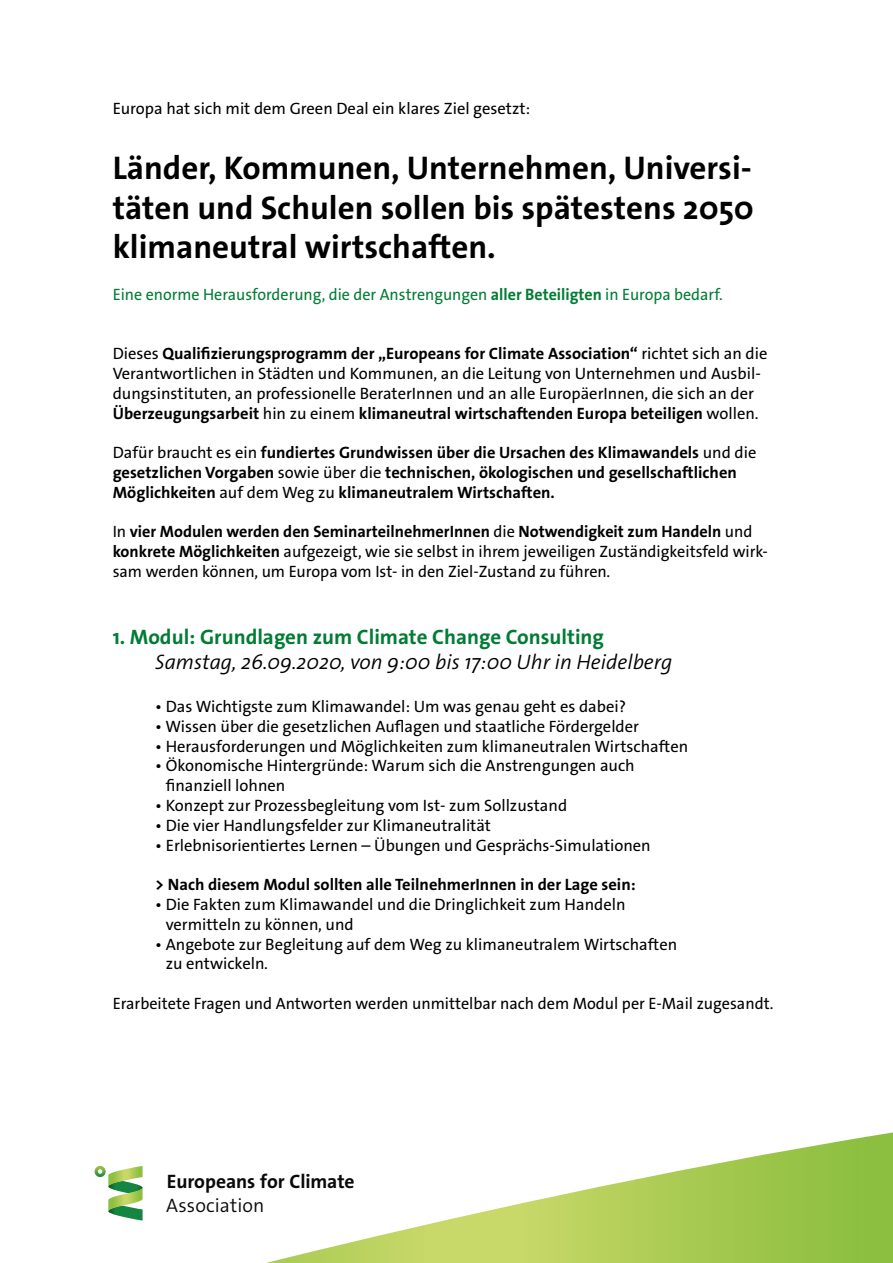
<style>
.page{position:relative;width:893px;height:1263px;background:#fff}
.page>*{position:absolute;margin:0;border:0;box-sizing:border-box;transform-origin:0 0}
.t1{font:700 33px/39.6px "The Sans Os F";color:#000;text-align:justify}
.t2{font:italic 300 21px "The Sans Os F";color:#000}
.t3{font:700 21px "The Sans Os F";color:#007c34}
.t4{font:700 19.5px "The Sans Os F";letter-spacing:-.005em;color:#0a0a0a}
.t5{font:300 19.5px "The Sans Os F";letter-spacing:.005em;color:#0a0a0a}
.t6{font:16.5px/19.8px "The Sans Os F";color:#000}
.t7{font:700 16.5px/19.8px "The Sans Os F";color:#000}
.t8{font:16.5px "The Sans Os F";color:#007c34}
.s1{font-weight:700}
.s2{font-weight:400}
</style>
<div class="page">
<svg style="left:266px;top:1132px;width:627px;height:131px"></svg>
<svg style="left:95px;top:1166px;width:48px;height:54px"></svg>
<p class="t6" style="left:113px;top:99px;width:419px">Europa hat sich mit dem Green Deal ein klares Ziel gesetzt:</p>
<h1 class="t1" style="left:113px;top:151px;width:643px">Länder, Kommunen, Unternehmen, Universi&shy;täten und Schulen sollen bis spätestens 2050 klimaneutral wirtschaften.</h1>
<p class="t8" style="left:113px;top:283px;width:612px">Eine enorme Herausforderung, die der Anstrengungen <span class="s1">aller Beteiligten</span> in Europa bedarf.</p>
<p class="t6" style="left:113px;top:344px;width:656px">Dieses <span class="s1">Qualifizierungsprogramm der „Europeans for Climate Association“</span> richtet sich an die Verantwortlichen in Städten und Kommunen, an die Leitung von Unternehmen und Ausbil&shy;dungsinstituten, an professionelle BeraterInnen und an alle EuropäerInnen, die sich an der <span class="s1">Überzeugungsarbeit</span> hin zu einem <span class="s1">klimaneutral wirtschaftenden Europa beteiligen</span> wollen.</p>
<p class="t7" style="left:113px;top:444px;width:645px"><span class="s2">Dafür braucht es ein</span> fundiertes Grundwissen über die Ursachen des Klimawandels <span class="s2">und die </span>gesetzlichen Vorgaben <span class="s2">sowie über die</span> technischen, ökologischen und gesellschaftlichen<br>Möglichkeiten <span class="s2">auf dem Weg zu</span> klimaneutralem Wirtschaften.</p>
<p class="t6" style="left:113px;top:522px;width:657px">In <span class="s1">vier Modulen werden den SeminarteilnehmerInnen</span> die <span class="s1">Notwendigkeit zum Handeln</span> und <span class="s1">konkrete Möglichkeiten</span> aufgezeigt, wie sie selbst in ihrem jeweiligen Zuständigkeitsfeld wirk&shy;sam werden können, um Europa vom Ist- in den Ziel-Zustand zu führen.</p>
<p class="t3" style="left:113px;top:622px;width:493px">1. Modul: Grundlagen zum Climate Change Consulting</p>
<p class="t2" style="left:155px;top:648px;width:519px">Samstag, 26.09.2020, von 9:00 bis 17:00 Uhr in Heidelberg</p>
<p class="t6" style="left:155px;top:697px;width:472px">• Das Wichtigste zum Klimawandel: Um was genau geht es dabei?</p>
<p class="t6" style="left:155px;top:716px;width:485px">• Wissen über die gesetzlichen Auflagen und staatliche Fördergelder</p>
<p class="t6" style="left:155px;top:736px;width:534px">• Herausforderungen und Möglichkeiten zum klimaneutralen Wirtschaften</p>
<p class="t6" style="left:166px;top:756px;width:471px;text-indent:-11px">• Ökonomische Hintergründe: Warum sich die Anstrengungen auch finanziell lohnen</p>
<p class="t6" style="left:155px;top:796px;width:414px">• Konzept zur Prozessbegleitung vom Ist- zum Sollzustand</p>
<p class="t6" style="left:155px;top:815px;width:337px">• Die vier Handlungsfelder zur Klimaneutralität</p>
<p class="t6" style="left:155px;top:835px;width:497px">• Erlebnisorientiertes Lernen – Übungen und Gesprächs-Simulationen</p>
<p class="t7" style="left:155px;top:876px;width:482px">&gt; Nach diesem Modul sollten alle TeilnehmerInnen in der Lage sein:</p>
<p class="t6" style="left:166px;top:895px;width:461px;text-indent:-11px">• Die Fakten zum Klimawandel und die Dringlichkeit zum Handeln vermitteln zu können, und</p>
<p class="t6" style="left:166px;top:934px;width:513px;text-indent:-11px">• Angebote zur Begleitung auf dem Weg zu klimaneutralem Wirtschaften zu entwickeln.</p>
<p class="t6" style="left:113px;top:994px;width:662px">Erarbeitete Fragen und Antworten werden unmittelbar nach dem Modul per E-Mail zugesandt.</p>
<p class="t4" style="left:167px;top:1168px;width:189px">Europeans for Climate</p>
<p class="t5" style="left:166px;top:1192px;width:100px">Association</p>
</div>
